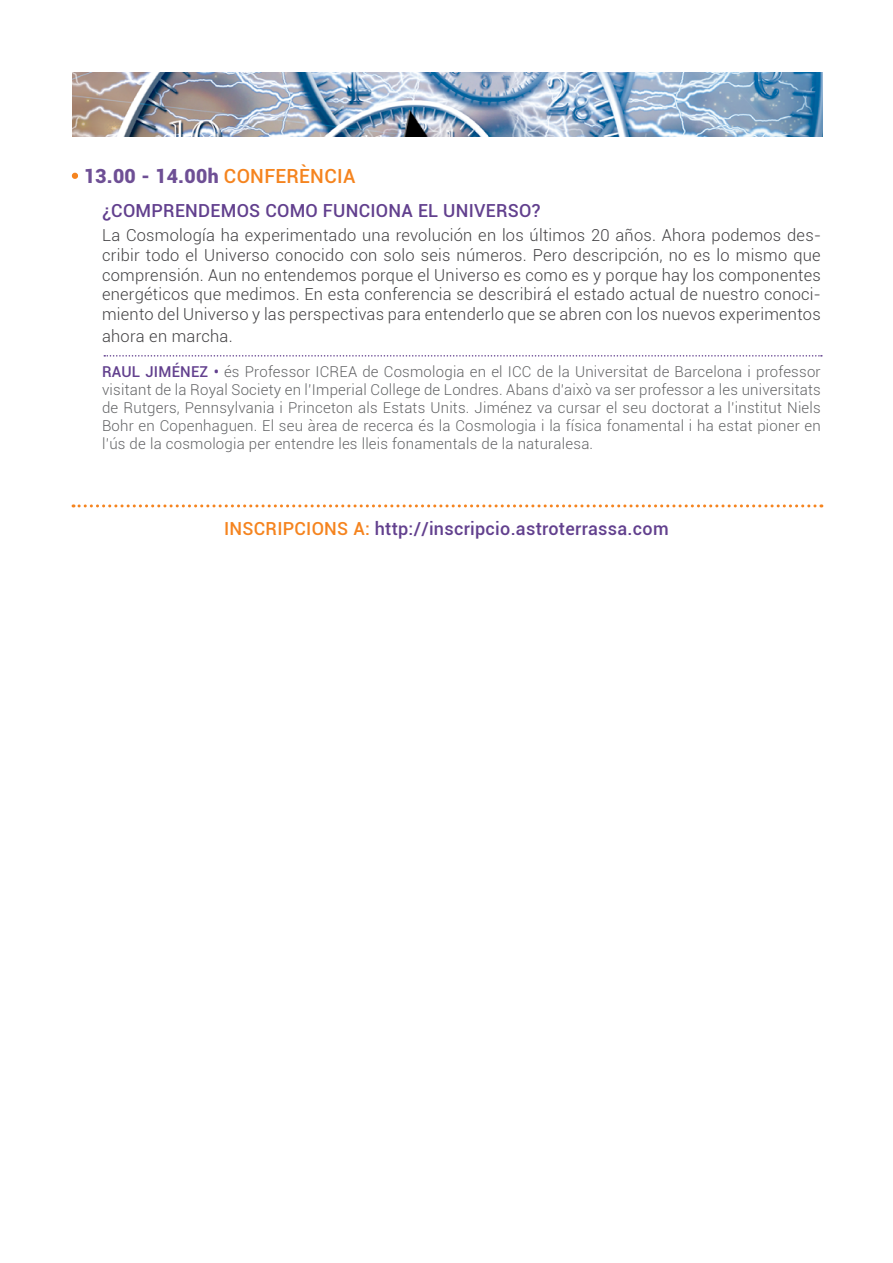
<style>
.page{position:relative;width:893px;height:1263px;background:#fff}
.page>*{position:absolute;margin:0;border:0;box-sizing:border-box;transform-origin:0 0}
.t1{font:900 19.5px "Roboto";letter-spacing:.015em;color:#6e4f95}
.t2{font:500 18px "Roboto";letter-spacing:.015em;color:#62408e}
.t3{font:300 16.5px/19.8px "Roboto";letter-spacing:.015em;color:#414042;text-align:justify}
.t4{font:300 15px/18px "Roboto";letter-spacing:.015em;color:#636466;text-align:justify}
.s1{font-family:"Helvetica";font-weight:700;color:#f5841f}
.s2{font-weight:500;color:#f5841f}
.s3{font-weight:500;color:#62408e}
.s4{color:#f5841f}
</style>
<div class="page">
<svg style="left:71px;top:172px;width:7px;height:7px"></svg>
<svg style="left:104px;top:355px;width:718px;height:2px"></svg>
<svg style="left:73px;top:504px;width:749px;height:3px"></svg>
<img style="left:73px;top:72px;width:749px;height:64px">
<h1 class="t1" style="left:72px;top:162px;width:285px"><span class="s1">·</span> 13.00 - 14.00h <span class="s2">CONFERÈNCIA</span></h1>
<p class="t2" style="left:102px;top:198px;width:440px">¿COMPRENDEMOS COMO FUNCIONA EL UNIVERSO?</p>
<p class="t3" style="left:102px;top:225px;width:720px">La Cosmología ha experimentado una revolución en los últimos 20 años. Ahora podemos des&shy;cribir todo el Universo conocido con solo seis números. Pero descripción, no es lo mismo que comprensión. Aun no entendemos porque el Universo es como es y porque hay los componentes energéticos que medimos. En esta conferencia se describirá el estado actual de nuestro conoci&shy;miento del Universo y las perspectivas para entenderlo que se abren con los nuevos experimentos</p>
<p class="t3" style="left:102px;top:326px;width:132px">ahora en marcha.</p>
<p class="t4" style="left:102px;top:362px;width:720px"><span class="s3">RAUL JIMÉNEZ •</span> és Professor ICREA de Cosmologia en el ICC de la Universitat de Barcelona i professor visitant de la Royal Society en l’Imperial College de Londres. Abans d’això va ser professor a les universitats de Rutgers, Pennsylvania i Princeton als Estats Units. Jiménez va cursar el seu doctorat a l’institut Niels Bohr en Copenhaguen. El seu àrea de recerca és la Cosmologia i la física fonamental i ha estat pioner en l’ús de la cosmologia per entendre les lleis fonamentals de la naturalesa.</p>
<p class="t2" style="left:224px;top:516px;width:446px"><span class="s4">INSCRIPCIONS A:</span> http://inscripcio.astroterrassa.com</p>
</div>
